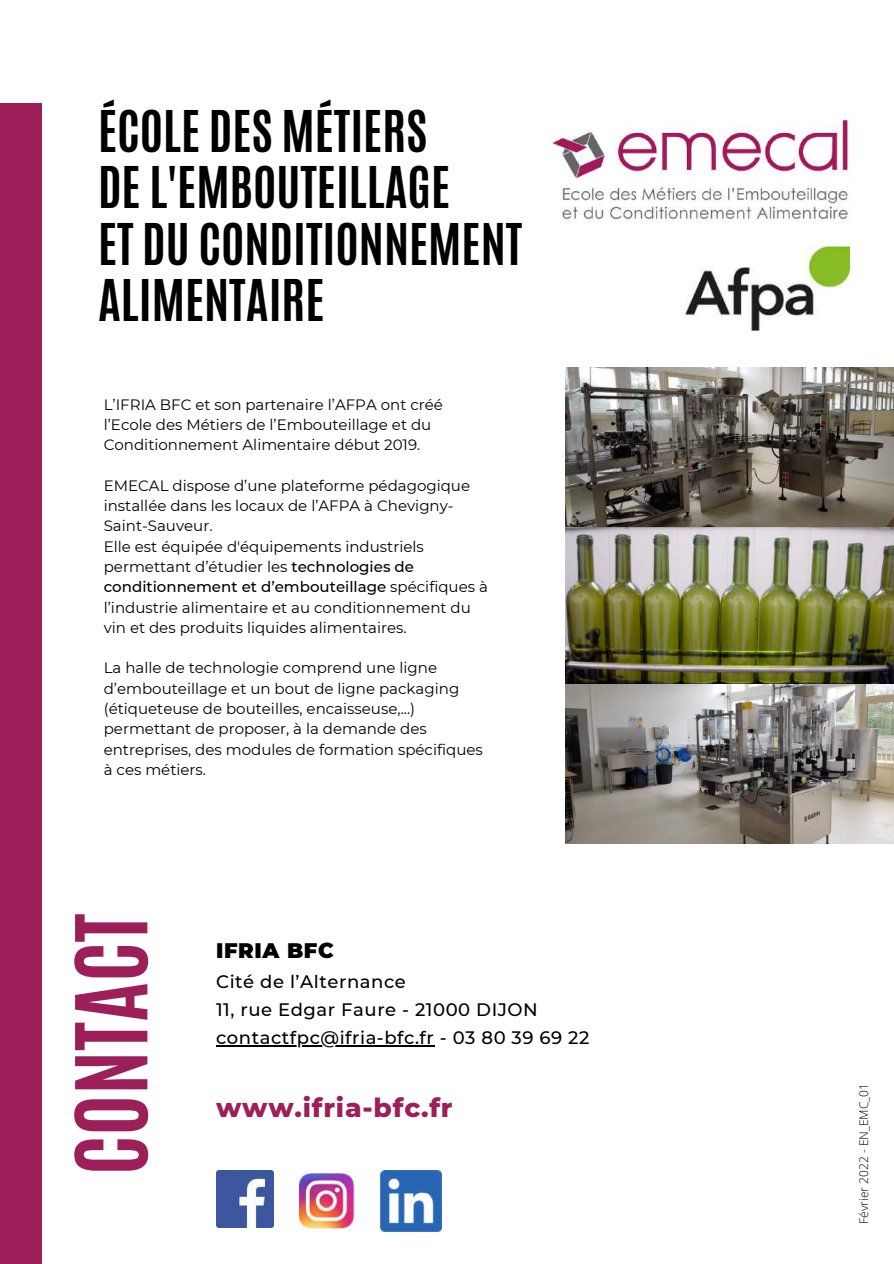
<style>
.page{position:relative;width:894px;height:1264px;background:#fff}
.page>*{position:absolute;margin:0;border:0;box-sizing:border-box;transform-origin:0 0}
.t1{font:700 84px "Antonio";color:#9c1f59}
.t2{font:700 48px/56.2px "Antonio";color:#000}
.t3{font:800 26.55px "Montserrat";letter-spacing:.03em;color:#9c1f59}
.t4{font:900 21px "Montserrat";letter-spacing:.03em;color:#000}
.t5{font:500 18px/28.2px "Montserrat";letter-spacing:.03em;color:#000}
.t6{font:15px/20.2px "Montserrat";color:#000}
.t7{font:300 12px "Open Sans";color:#000}
.s1{font-weight:500}
</style>
<div class="page">
<div style="left:0;top:103px;width:41px;height:1160px;background:#9c1f59"></div>
<img style="left:549px;top:114px;width:307px;height:109px">
<img style="left:380px;top:1170px;width:61px;height:61px">
<img style="left:298px;top:1172px;width:57px;height:58px">
<img style="left:216px;top:1170px;width:57px;height:57px">
<img style="left:685px;top:246px;width:163px;height:85px">
<img style="left:565px;top:527px;width:328px;height:157px">
<img style="left:565px;top:367px;width:328px;height:160px">
<img style="left:565px;top:684px;width:328px;height:159px">
<hr style="left:216px;top:1045px;width:218px;height:1px;background:#000">
<h2 class="t2" style="left:98px;top:103px;width:425px">ÉCOLE DES MÉTIERS<br>DE L'EMBOUTEILLAGE<br>ET DU CONDITIONNEMENT<br>ALIMENTAIRE</h2>
<p class="t6" style="left:104px;top:394px;width:340px">L’IFRIA BFC et son partenaire l’AFPA ont créé l’Ecole des Métiers de l’Embouteillage et du<br>Conditionnement Alimentaire début 2019.</p>
<p class="t6" style="left:104px;top:475px;width:385px">EMECAL dispose d’une plateforme pédagogique installée dans les locaux de l’AFPA à Chevigny-Saint-Sauveur.<br>Elle est équipée d'équipements industriels permettant d’étudier les <span class="s1">technologies de conditionnement et d’embouteillage</span> spécifiques à l’industrie alimentaire et au conditionnement du vin et des produits liquides alimentaires.</p>
<p class="t6" style="left:104px;top:658px;width:380px">La halle de technologie comprend une ligne d’embouteillage et un bout de ligne packaging (étiqueteuse de bouteilles, encaisseuse,...) permettant de proposer, à la demande des entreprises, des modules de formation spécifiques à ces métiers.</p>
<h1 class="t1" style="left:51px;top:1175px;width:263px;rotate:-90deg">CONTACT</h1>
<h3 class="t4" style="left:216px;top:937px;width:119px">IFRIA BFC</h3>
<p class="t5" style="left:216px;top:967px;width:375px">Cité de l’Alternance<br>11, rue Edgar Faure - 21000 DIJON contactfpc@ifria-bfc.fr - 03 80 39 69 22</p>
<h3 class="t3" style="left:216px;top:1091px;width:238px">www.ifria-bfc.fr</h3>
<p class="t7" style="left:855px;top:1223px;width:142px;rotate:-90deg">Février 2022 - EN_EMC_01</p>
</div>
